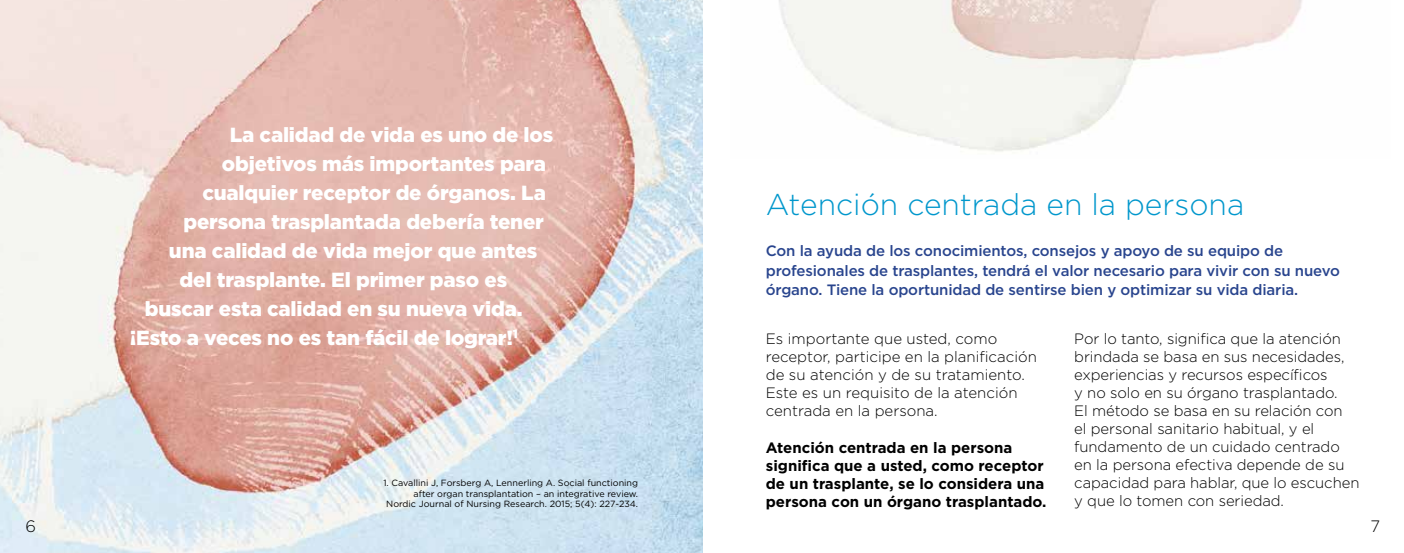
<style>
.page{position:relative;width:1404px;height:553px;background:#fff}
.page>*{position:absolute;margin:0;border:0;box-sizing:border-box;transform-origin:0 0}
.t1{font:300 30px "Gotham";color:#0097cc}
.t2{font:900 20.4px "Gotham";letter-spacing:-.01em;color:#fff}
.t3{font:300 16.5px "Gotham";color:#000}
.t4{font:300 15px/18px "Gotham";letter-spacing:-.005em;color:#000}
.t5{font:500 15px/19.5px "Gotham";letter-spacing:-.01em;color:#29458e}
.t6{font:700 15px/18px "Gotham";color:#000}
.t7{font:9px/10.8px "Gotham";color:#000;text-align:right}
</style>
<div class="page">
<img style="left:779px;top:0;width:523px;height:152px">
<img style="left:0;top:0;width:702px;height:553px">
<h2 class="t2" style="left:230px;top:121px;width:325px">La calidad de vida es uno de los</h2>
<h2 class="t2" style="left:222px;top:150px;width:325px">objetivos más importantes para</h2>
<h2 class="t2" style="left:202px;top:179px;width:345px">cualquier receptor de órganos. La</h2>
<h2 class="t2" style="left:183px;top:208px;width:362px">persona trasplantada debería tener</h2>
<h2 class="t2" style="left:169px;top:237px;width:370px">una calidad de vida mejor que antes</h2>
<h2 class="t2" style="left:180px;top:266px;width:329px">del trasplante. El primer paso es</h2>
<h2 class="t2" style="left:145px;top:295px;width:379px">buscar esta calidad en su nueva vida.</h2>
<h2 class="t2" style="left:130px;top:324px;width:389px">¡Esto a veces no es tan fácil de lograr!<sup>1</sup></h2>
<p class="t7" style="left:383px;top:477px;width:256px">1. Cavallini J, Forsberg A, Lennerling A. Social functioning after organ transplantation – an integrative review.<br>Nordic Journal of Nursing Research. 2015; 5(4): 227-234.</p>
<h1 class="t1" style="left:765px;top:186px;width:480px">Atención centrada en la persona</h1>
<p class="t5" style="left:765px;top:241px;width:575px">Con la ayuda de los conocimientos, consejos y apoyo de su equipo de profesionales de trasplantes, tendrá el valor necesario para vivir con su nuevo órgano. Tiene la oportunidad de sentirse bien y optimizar su vida diaria.</p>
<p class="t4" style="left:765px;top:329px;width:272px">Es importante que usted, como receptor, participe en la planificación de su atención y de su tratamiento.<br>Este es un requisito de la atención centrada en la persona.</p>
<p class="t6" style="left:765px;top:438px;width:282px">Atención centrada en la persona significa que a usted, como receptor de un trasplante, se lo considera una persona con un órgano trasplantado.</p>
<p class="t4" style="left:1074px;top:329px;width:287px">Por lo tanto, significa que la atención brindada se basa en sus necesidades, experiencias y recursos específicos<br>y no solo en su órgano trasplantado.<br>El método se basa en su relación con<br>el personal sanitario habitual, y el fundamento de un cuidado centrado en la persona efectiva depende de su capacidad para hablar, que lo escuchen y que lo tomen con seriedad.</p>
<p class="t3" style="left:26px;top:516px;width:12px">6</p>
<p class="t3" style="left:1370px;top:516px;width:11px">7</p>
</div>
